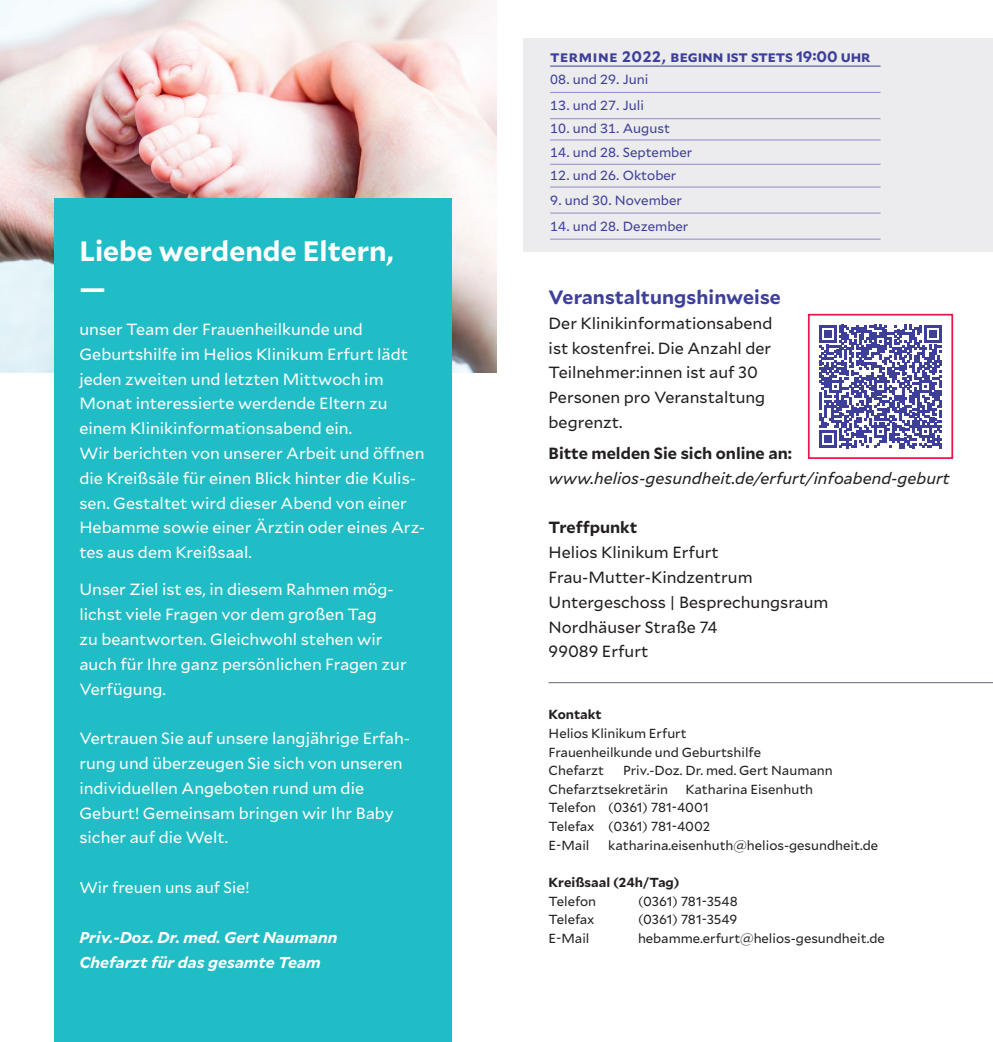
<style>
.page{position:relative;width:993px;height:1042px;background:#fff}
.page>*{position:absolute;margin:0;border:0;box-sizing:border-box;transform-origin:0 0}
.t1{font:700 28px/37.3px "Mallory";color:#fff}
.t2{font:700 19.25px "Mallory";letter-spacing:.005em;color:#3e3f99}
.t3{font:16.1px/24.8px "Mallory";color:#fff}
.t4{font:16.1px/24.8px "Mallory";color:#231f20}
.t5{font:italic 16.1px "Mallory";color:#231f20}
.t6{font:700 16.1px "Mallory";color:#231f20}
.t7{font:italic 700 15.75px/24.8px "Mallory";color:#fff}
.t8{font:15.75px "Mallory";color:#fff}
.t9{font:700 15.22px "Mallory";letter-spacing:-.01em;color:#3e3f99}
.t10{font:13.3px "Mallory";color:#3e3f99}
.t11{font:13.12px/18.6px "Mallory";color:#231f20}
.t12{font:700 13.12px "Mallory";color:#231f20}
</style>
<div class="page">
<img style="left:0;top:0;width:496px;height:372px">
<div style="left:55px;top:198px;width:396px;height:844px;background:#21bdc6"></div>
<div style="left:523px;top:39px;width:469px;height:213px;background:#ececee"></div>
<hr style="left:550px;top:66px;width:330px;height:1px;background:#3e3f99">
<hr style="left:550px;top:92px;width:330px;height:1px;background:#908ac2">
<hr style="left:550px;top:118px;width:330px;height:1px;background:#908ac2">
<hr style="left:550px;top:140px;width:330px;height:1px;background:#908ac2">
<hr style="left:550px;top:164px;width:330px;height:1px;background:#908ac2">
<hr style="left:550px;top:187px;width:330px;height:1px;background:#908ac2">
<hr style="left:550px;top:213px;width:330px;height:1px;background:#908ac2">
<hr style="left:550px;top:239px;width:330px;height:1px;background:#908ac2">
<svg style="left:819px;top:325px;width:122px;height:123px"></svg>
<div style="left:807px;top:314px;width:145px;height:145px;border:2px solid #ed164b"></div>
<hr style="left:548px;top:682px;width:444px;height:1px;background:#5f6378">
<h1 class="t1" style="left:79px;top:230px;width:315px">Liebe werdende Eltern, —</h1>
<p class="t3" style="left:79px;top:316px;width:347px">unser Team der Frauenheilkunde und Geburtshilfe im Helios Klinikum Erfurt lädt jeden zweiten und letzten Mittwoch im Monat interessierte werdende Eltern zu einem Klinikinformationsabend ein.<br>Wir berichten von unserer Arbeit und öffnen die Kreißsäle für einen Blick hinter die Kulis&shy;sen. Gestaltet wird dieser Abend von einer Hebamme sowie einer Ärztin oder eines Arz&shy;tes aus dem Kreißsaal.</p>
<p class="t3" style="left:79px;top:576px;width:329px">Unser Ziel ist es, in diesem Rahmen mög&shy;lichst viele Fragen vor dem großen Tag<br>zu beantworten. Gleichwohl stehen wir auch für Ihre ganz persönlichen Fragen zur Verfügung.</p>
<p class="t3" style="left:79px;top:725px;width:332px">Vertrauen Sie auf unsere langjährige Erfah&shy;rung und überzeugen Sie sich von unseren individuellen Angeboten rund um die Geburt! Gemeinsam bringen wir Ihr Baby sicher auf die Welt.</p>
<p class="t8" style="left:79px;top:876px;width:171px">Wir freuen uns auf Sie!</p>
<p class="t7" style="left:79px;top:924px;width:260px">Priv.-Doz. Dr. med. Gert Naumann<br>Chefarzt für das gesamte Team</p>
<p class="t9" style="left:550px;top:45px;width:322px">Termine 2022, Beginn ist stets 19:00 Uhr</p>
<p class="t10" style="left:550px;top:70px;width:100px">08. und 29. Juni</p>
<p class="t10" style="left:550px;top:95px;width:95px">13. und 27. Juli</p>
<p class="t10" style="left:550px;top:119px;width:121px">10. und 31. August</p>
<p class="t10" style="left:550px;top:142px;width:144px">14. und 28. September</p>
<p class="t10" style="left:550px;top:165px;width:128px">12. und 26. Oktober</p>
<p class="t10" style="left:550px;top:191px;width:133px">9. und 30. November</p>
<p class="t10" style="left:550px;top:217px;width:140px">14. und 28. Dezember</p>
<p class="t2" style="left:548px;top:283px;width:234px">Veranstaltungshinweise</p>
<p class="t4" style="left:548px;top:310px;width:225px">Der Klinikinformationsabend ist kostenfrei. Die Anzahl der<br>Teilnehmer:innen ist auf 30<br>Personen pro Veranstaltung begrenzt.</p>
<p class="t6" style="left:548px;top:441px;width:245px">Bitte melden Sie sich online an:</p>
<p class="t5" style="left:548px;top:466px;width:402px">www.helios-gesundheit.de/erfurt/infoabend-geburt</p>
<p class="t6" style="left:548px;top:515px;width:90px">Treffpunkt</p>
<p class="t4" style="left:548px;top:539px;width:281px">Helios Klinikum Erfurt<br>Frau-Mutter-Kindzentrum<br>Untergeschoss | Besprechungsraum<br>Nordhäuser Straße 74<br>99089 Erfurt</p>
<p class="t12" style="left:548px;top:705px;width:55px">Kontakt</p>
<p class="t11" style="left:548px;top:723px;width:214px">Helios Klinikum Erfurt<br>Frauenheilkunde und Geburtshilfe<br>Chefarzt</p>
<p class="t11" style="left:548px;top:760px;width:285px;text-indent:74px">Priv.-Doz. Dr. med. Gert Naumann<br>Chefarztsekretärin</p>
<p class="t11" style="left:548px;top:779px;width:266px;text-indent:137px">Katharina Eisenhuth<br>Telefon (0361) 781-4001<br>Telefax (0361) 781-4002<br>E-Mail</p>
<p class="t11" style="left:608px;top:835px;width:271px">katharina.eisenhuth@helios-gesundheit.de</p>
<p class="t12" style="left:548px;top:872px;width:132px">Kreißsaal (24h/Tag)</p>
<p class="t11" style="left:548px;top:891px;width:49px">Telefon</p>
<p class="t11" style="left:637px;top:891px;width:101px">(0361) 781-3548</p>
<p class="t11" style="left:548px;top:909px;width:47px">Telefax</p>
<p class="t11" style="left:637px;top:909px;width:101px">(0361) 781-3549</p>
<p class="t11" style="left:548px;top:928px;width:42px">E-Mail</p>
<p class="t11" style="left:637px;top:928px;width:248px">hebamme.erfurt@helios-gesundheit.de</p>
</div>
